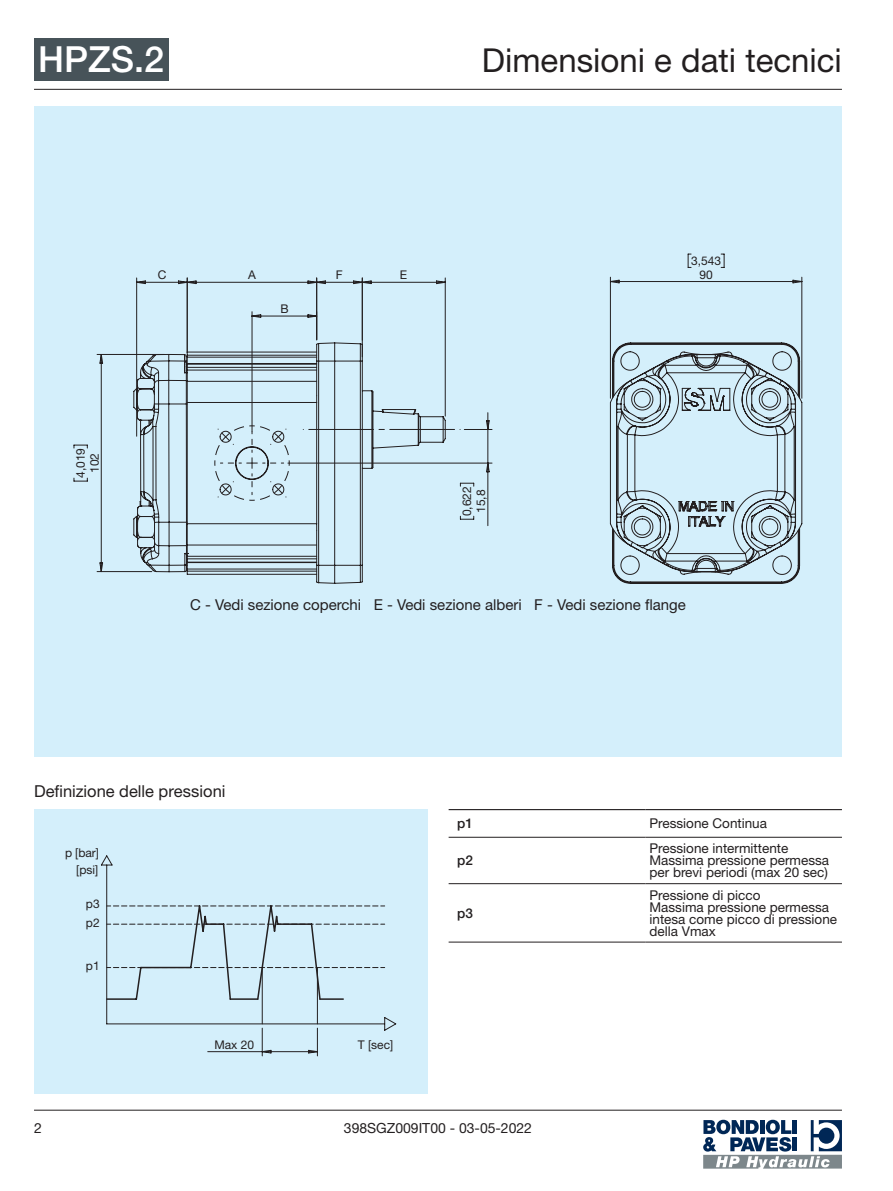
<style>
.page{position:relative;width:893px;height:1191px;background:#fff}
.page>*{position:absolute;margin:0;border:0;box-sizing:border-box;transform-origin:0 0}
.t1{font:500 36px "Helvetica Neue LT Std";color:#fff}
.t2{font:33px "Helvetica Neue LT Std";color:#231f20}
.t3{font:16.5px "Helvetica Neue LT Std";color:#231f20}
.t4{font:15px "Helvetica Neue LT Std";color:#231f20}
.t5{font:13.95px "Helvetica Neue LT Std";color:#231f20}
.t6{font:13.5px/12px "Helvetica Neue LT Std";color:#231f20}
.t7{font:500 13.5px "Helvetica Neue LT Std";color:#231f20}
.t8{font:12px/14px "Helvetica Neue LT Std";color:#231f20;text-align:center}
</style>
<div class="page">
<hr style="left:34px;top:89px;width:808px;height:1px;background:#231f20">
<hr style="left:34px;top:1109px;width:808px;height:1px;background:#231f20">
<svg style="left:703px;top:1119px;width:139px;height:49px"></svg>
<div style="left:34px;top:38px;width:135px;height:43px;background:#475359"></div>
<div style="left:34px;top:106px;width:808px;height:651px;background:#d4effb"></div>
<svg style="left:136px;top:277px;width:50px;height:65px"></svg>
<svg style="left:610px;top:254px;width:192px;height:97px"></svg>
<svg style="left:74px;top:354px;width:59px;height:218px"></svg>
<svg style="left:133px;top:342px;width:230px;height:241px"></svg>
<svg style="left:186px;top:277px;width:306px;height:298px"></svg>
<svg style="left:612px;top:342px;width:188px;height:241px"></svg>
<svg style="left:609px;top:351px;width:193px;height:224px"></svg>
<div style="left:34px;top:809px;width:393px;height:284px;background:#d4effb"></div>
<svg style="left:207px;top:1031px;width:111px;height:25px"></svg>
<svg style="left:101px;top:855px;width:296px;height:176px"></svg>
<svg style="left:105px;top:904px;width:280px;height:96px"></svg>
<hr style="left:449px;top:809px;width:196px;height:1px;background:#231f20">
<hr style="left:645px;top:809px;width:197px;height:1px;background:#231f20">
<hr style="left:449px;top:837px;width:196px;height:1px;background:#231f20">
<hr style="left:645px;top:837px;width:197px;height:1px;background:#231f20">
<hr style="left:449px;top:883px;width:196px;height:1px;background:#231f20">
<hr style="left:645px;top:883px;width:197px;height:1px;background:#231f20">
<hr style="left:449px;top:941px;width:196px;height:1px;background:#231f20">
<hr style="left:645px;top:941px;width:197px;height:1px;background:#231f20">
<h1 class="t1" style="left:38px;top:38px;width:128px">HPZS.2</h1>
<h2 class="t2" style="left:482px;top:41px;width:362px">Dimensioni e dati tecnici</h2>
<p class="t8" style="left:73px;top:478px;width:31px;rotate:-90deg">4,019<br>102</p>
<p class="t8" style="left:158px;top:268px;width:10px">C</p>
<p class="t8" style="left:248px;top:268px;width:9px">A</p>
<p class="t8" style="left:336px;top:268px;width:8px">F</p>
<p class="t8" style="left:400px;top:268px;width:9px">E</p>
<p class="t8" style="left:280px;top:302px;width:10px">B</p>
<p class="t8" style="left:460px;top:516px;width:31px;text-align:left;rotate:-90deg">0,622<br>15,8</p>
<p class="t8" style="left:691px;top:253px;width:31px">3,543<br>90</p>
<p class="t4" style="left:190px;top:596px;width:497px">C - Vedi sezione coperchi E - Vedi sezione alberi F - Vedi sezione flange</p>
<p class="t3" style="left:34px;top:781px;width:193px">Definizione delle pressioni</p>
<p class="t8" style="left:65px;top:843px;width:35px;line-height:17.1px;text-align:right">p [bar] [psi]</p>
<p class="t8" style="left:86px;top:896px;width:15px">p3</p>
<p class="t8" style="left:86px;top:915px;width:15px">p2</p>
<p class="t8" style="left:86px;top:958px;width:15px">p1</p>
<p class="t8" style="left:214px;top:1037px;width:41px">Max 20</p>
<p class="t8" style="left:358px;top:1038px;width:37px">T [sec]</p>
<p class="t7" style="left:457px;top:815px;width:17px">p1</p>
<p class="t6" style="left:649px;top:817px;width:119px">Pressione Continua</p>
<p class="t7" style="left:457px;top:852px;width:17px">p2</p>
<p class="t6" style="left:649px;top:842px;width:181px">Pressione intermittente<br>Massima pressione permessa per brevi periodi (max 20 sec)</p>
<p class="t7" style="left:457px;top:905px;width:17px">p3</p>
<p class="t6" style="left:649px;top:888px;width:189px">Pressione di picco<br>Massima pressione permessa intesa come picco di pressione della Vmax</p>
<p class="t5" style="left:34px;top:1119px;width:9px">2</p>
<p class="t5" style="left:344px;top:1119px;width:190px">398SGZ009IT00 - 03-05-2022</p>
</div>
